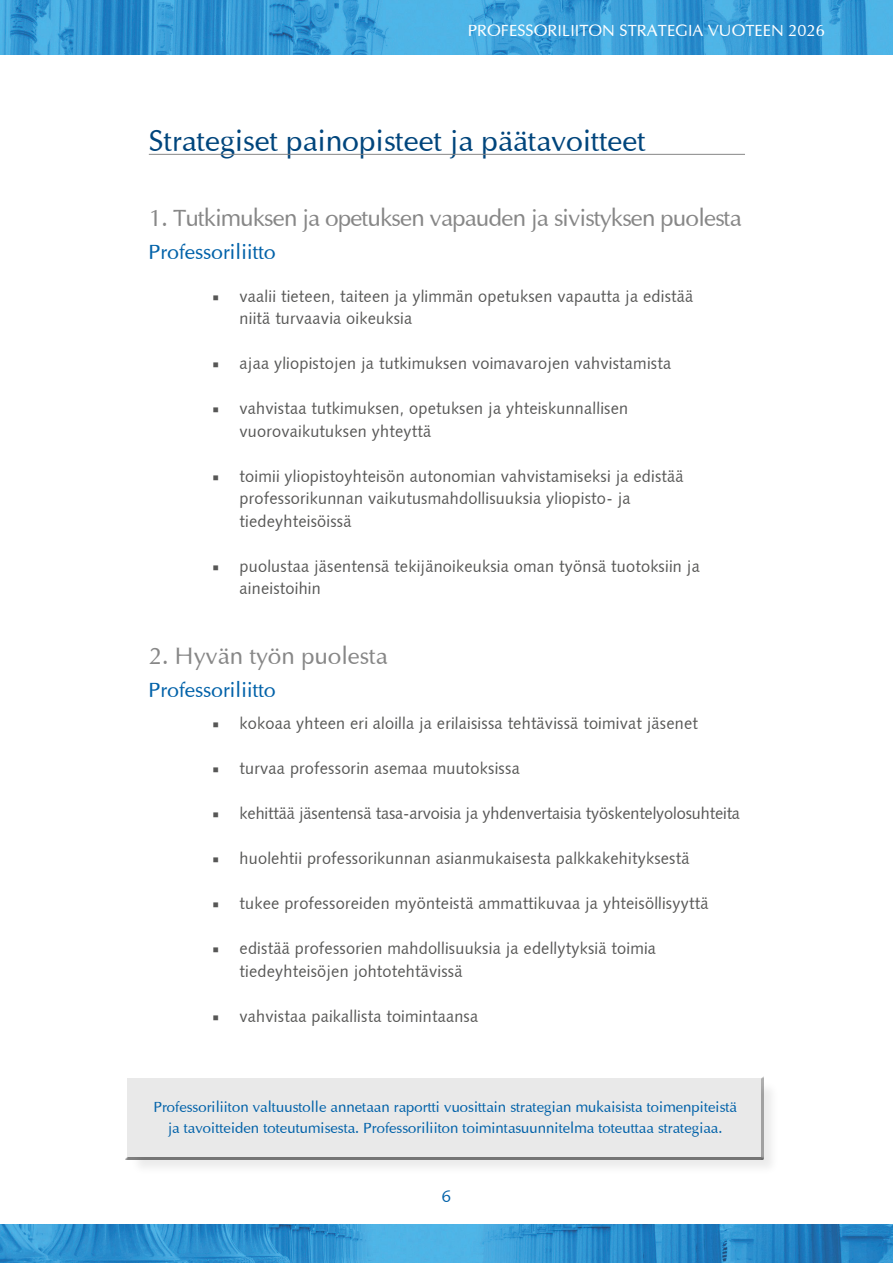
<style>
.page{position:relative;width:893px;height:1263px;background:#fff}
.page>*{position:absolute;margin:0;border:0;box-sizing:border-box;transform-origin:0 0}
.t1{font:30px "Optima";color:#00457c}
.t2{font:24px "Optima";letter-spacing:-.03em;color:#878787}
.t3{font:24px "Optima";color:#878787}
.t4{font:21px "Optima";color:#0262a9}
.t5{font:16.5px/22.5px "Humanist 531 BT Roman A";letter-spacing:.01em;color:#575756}
.t6{font:16.5px "Humanist 531 BT Roman A";letter-spacing:-.01em;color:#575756}
.t7{font:16.5px "Optima";color:#fff}
.t8{font:16.5px "Humanist 531 BT Roman A";color:#0262a9}
.t9{font:15px/21px "Optima";color:#0262a9;text-align:center}
.s1{font-family:"Minion Pro"}
</style>
<div class="page">
<img style="left:0;top:1224px;width:893px;height:39px">
<img style="left:0;top:0;width:893px;height:54px">
<div style="left:130px;top:1080px;width:650px;height:95px;background:#f3f3f3"></div>
<div style="left:125px;top:1076px;width:639px;height:83px;background:#000;opacity:.75"></div>
<div style="left:128px;top:1078px;width:633px;height:79px;background:#e9e9e9"></div>
<hr style="left:149px;top:154px;width:596px;height:1px;background:#878787">
<p class="t7" style="left:468px;top:20px;width:358px">PROFESSORILIITON STRATEGIA VUOTEEN 2026</p>
<h1 class="t1" style="left:149px;top:122px;width:498px">Strategiset painopisteet ja päätavoitteet</h1>
<h2 class="t2" style="left:149px;top:204px;width:594px">1. Tutkimuksen ja opetuksen vapauden ja sivistyksen puolesta</h2>
<p class="t4" style="left:149px;top:239px;width:129px">Professoriliitto</p>
<p class="t5" style="left:240px;top:284px;width:455px;text-indent:-27px"><span class="s1">■</span> vaalii tieteen, taiteen ja ylimmän opetuksen vapautta ja edistää niitä turvaavia oikeuksia</p>
<p class="t5" style="left:213px;top:352px;width:460px"><span class="s1">■</span> ajaa yliopistojen ja tutkimuksen voimavarojen vahvistamista</p>
<p class="t5" style="left:240px;top:397px;width:390px;text-indent:-27px"><span class="s1">■</span> vahvistaa tutkimuksen, opetuksen ja yhteiskunnallisen vuorovaikutuksen yhteyttä</p>
<p class="t5" style="left:240px;top:464px;width:446px;text-indent:-27px"><span class="s1">■</span> toimii yliopistoyhteisön autonomian vahvistamiseksi ja edistää professorikunnan vaikutusmahdollisuuksia yliopisto- ja tiedeyhteisöissä</p>
<p class="t5" style="left:240px;top:554px;width:462px;text-indent:-27px"><span class="s1">■</span> puolustaa jäsentensä tekijänoikeuksia oman työnsä tuotoksiin ja aineistoihin</p>
<h2 class="t3" style="left:149px;top:642px;width:240px">2. Hyvän työn puolesta</h2>
<p class="t4" style="left:149px;top:677px;width:129px">Professoriliitto</p>
<p class="t5" style="left:213px;top:712px;width:487px"><span class="s1">■</span> kokoaa yhteen eri aloilla ja erilaisissa tehtävissä toimivat jäsenet</p>
<p class="t5" style="left:213px;top:757px;width:309px"><span class="s1">■</span> turvaa professorin asemaa muutoksissa</p>
<p class="t6" style="left:213px;top:803px;width:529px"><span class="s1">■</span> kehittää jäsentensä tasa-arvoisia ja yhdenvertaisia työskentelyolosuhteita</p>
<p class="t5" style="left:213px;top:847px;width:478px"><span class="s1">■</span> huolehtii professorikunnan asianmukaisesta palkkakehityksestä</p>
<p class="t5" style="left:213px;top:892px;width:497px"><span class="s1">■</span> tukee professoreiden myönteistä ammattikuvaa ja yhteisöllisyyttä</p>
<p class="t5" style="left:240px;top:937px;width:418px;text-indent:-27px"><span class="s1">■</span> edistää professorien mahdollisuuksia ja edellytyksiä toimia tiedeyhteisöjen johtotehtävissä</p>
<p class="t5" style="left:213px;top:1004px;width:267px"><span class="s1">■</span> vahvistaa paikallista toimintaansa</p>
<p class="t9" style="left:154px;top:1096px;width:585px">Professoriliiton valtuustolle annetaan raportti vuosittain strategian mukaisista toimenpiteistä ja tavoitteiden toteutumisesta. Professoriliiton toimintasuunnitelma toteuttaa strategiaa.</p>
<p class="t8" style="left:442px;top:1185px;width:11px">6</p>
</div>
